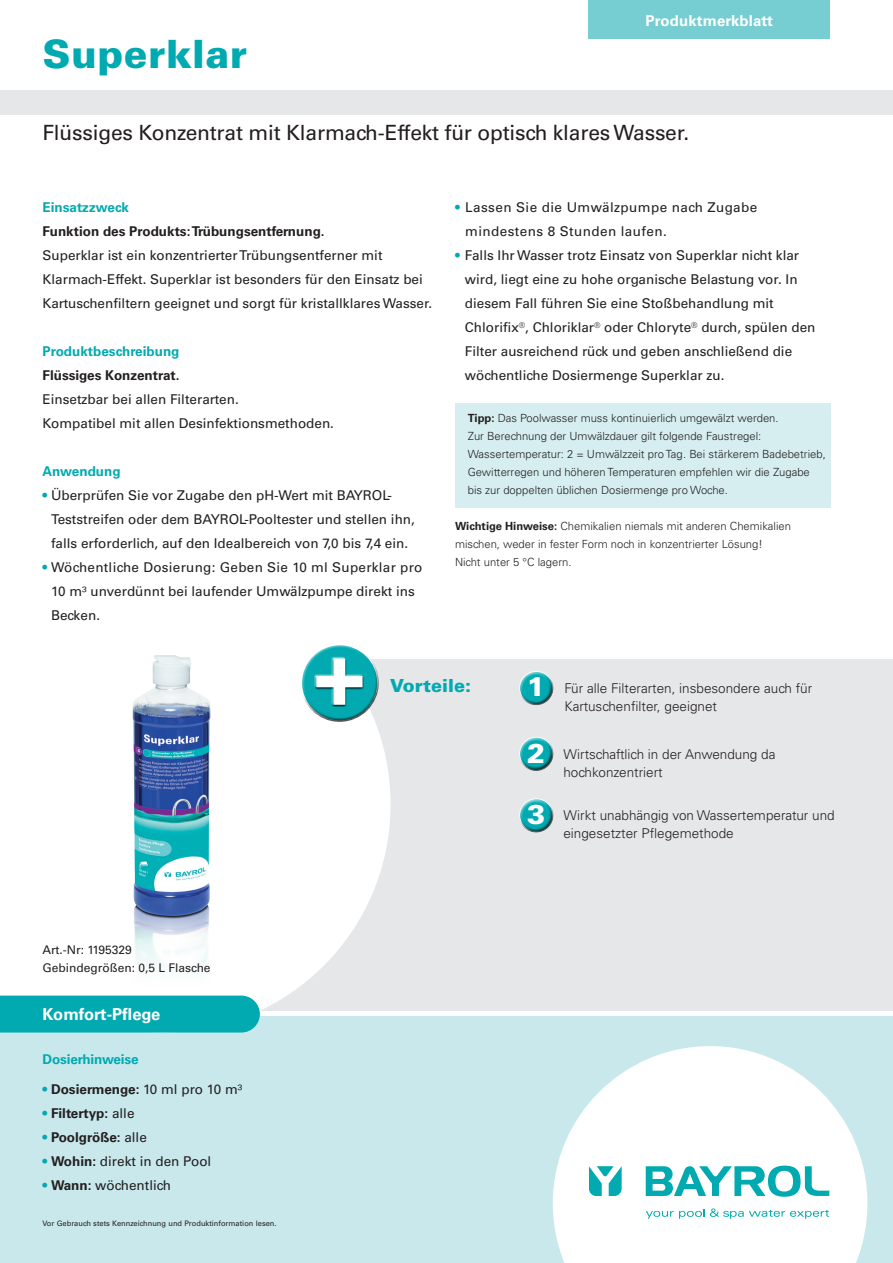
<style>
.page{position:relative;width:893px;height:1263px;background:#fff}
.page>*{position:absolute;margin:0;border:0;box-sizing:border-box;transform-origin:0 0}
.t1{font:700 86.7px "Univers LT Std";color:#fff}
.ProductName{font:900 39px "Univers LT Std";letter-spacing:.01em;color:#00aab0}
.Advantages_Text{font:900 27px "Univers LT Std";color:#fff}
.Headline{font:21px "Univers LT Std";letter-spacing:-.01em;color:#231f20}
.t2{font:900 18px "Univers LT Std";color:#00aab0}
.Category{font:700 16.5px "Univers LT Std";color:#fff}
.t3{font:700 15px "Univers LT Std";letter-spacing:.01em;color:#fff}
.Text{font:13.5px/24px "Univers LT Std";color:#231f20}
.Advantages_Text-2{font:300 13.5px/18px "Univers LT Std";color:#231f20}
.Text-2{font:700 13.5px "Univers LT Std";color:#231f20}
.Text-3{font:13.5px/24px "Univers LT Std";letter-spacing:.03em;color:#231f20}
.Subhead{font:700 13.5px "Univers LT Std";color:#00aab0}
.Article_Numbers_and{font:12px "Univers LT Std";color:#231f20}
.Text-4{font:300 11.25px/18px "Univers LT Std";color:#231f20}
.t4{font:7.5px "Univers LT Std";color:#231f20}
.s1{color:#00aab0}
.s2{font-weight:700}
.s3{font-weight:400;color:#00aab0}
.s4{font-weight:400}
</style>
<div class="page">
<div style="left:455px;top:403px;width:375px;height:104px;background:#d6eeef"></div>
<div style="left:0;top:1016px;width:893px;height:247px;background:#c8e8eb"></div>
<div style="left:163px;top:660px;width:730px;height:351px;background:#e6e7e9"></div>
<div style="left:0;top:91px;width:893px;height:24px;background:#e6e7e9"></div>
<svg style="left:553px;top:1046px;width:314px;height:217px;fill:#fff"></svg>
<svg style="left:243px;top:659px;width:148px;height:351px;fill:#fff"></svg>
<img style="left:132px;top:655px;width:111px;height:340px">
<div style="left:588px;top:0;width:242px;height:38px;background:#76cdd2"></div>
<div style="left:297px;top:639px;width:79px;height:63px;background:#fff;opacity:.75"></div>
<div style="left:301px;top:656px;width:79px;height:67px;background:#231f20;opacity:.75"></div>
<div style="left:315px;top:657px;width:49px;height:49px;background:#fff;opacity:.75"></div>
<div style="left:315px;top:658px;width:50px;height:49px;background:#231f20;opacity:.75"></div>
<div style="left:517px;top:668px;width:37px;height:30px;background:#fff;opacity:.75"></div>
<div style="left:518px;top:676px;width:40px;height:29px;background:#231f20;opacity:.75"></div>
<div style="left:517px;top:733px;width:37px;height:31px;background:#fff;opacity:.75"></div>
<div style="left:518px;top:742px;width:40px;height:29px;background:#231f20;opacity:.75"></div>
<div style="left:517px;top:795px;width:37px;height:30px;background:#fff;opacity:.75"></div>
<div style="left:518px;top:803px;width:40px;height:29px;background:#231f20;opacity:.75"></div>
<svg style="left:646px;top:1165px;width:183px;height:32px;background:#86d6d9"></svg>
<svg style="left:646px;top:1208px;width:183px;height:11px;background:#ceeeef"></svg>
<svg style="left:589px;top:1166px;width:33px;height:30px"></svg>
<div style="left:0;top:995px;width:260px;height:37px;background:#00aab0"></div>
<p class="ProductName" style="left:43px;top:30px;width:206px">Superklar</p>
<p class="t3" style="left:645px;top:12px;width:129px">Produktmerkblatt</p>
<p class="Headline" style="left:43px;top:120px;width:648px">Flüssiges Konzentrat mit Klarmach-Effekt für optisch klares Wasser.</p>
<p class="Subhead" style="left:43px;top:200px;width:88px">Einsatzzweck</p>
<p class="Text-2" style="left:43px;top:224px;width:284px">Funktion des Produkts: Trübungsentfernung.</p>
<p class="Text" style="left:43px;top:244px;width:391px">Superklar ist ein konzentrierter Trübungsentferner mit<br>Klarmach-Effekt. Superklar ist besonders für den Einsatz bei<br>Kartuschenfiltern geeignet und sorgt für kristallklares Wasser.</p>
<p class="Subhead" style="left:43px;top:344px;width:138px">Produktbeschreibung</p>
<p class="Text-2" style="left:43px;top:368px;width:139px">Flüssiges Konzentrat.</p>
<p class="Text" style="left:43px;top:388px;width:198px">Einsetzbar bei allen Filterarten.</p>
<p class="Text" style="left:43px;top:412px;width:293px">Kompatibel mit allen Desinfektionsmethoden.</p>
<p class="Subhead" style="left:43px;top:464px;width:80px">Anwendung</p>
<p class="Text" style="left:51px;top:484px;width:365px;text-indent:-8px"><span class="s1">•</span> Überprüfen Sie vor Zugabe den pH-Wert mit BAYROL-<br>Teststreifen oder dem BAYROL-Pooltester und stellen ihn, falls erforderlich, auf den Idealbereich von 7,0 bis 7,4 ein.</p>
<p class="Text" style="left:51px;top:556px;width:373px;text-indent:-8px"><span class="s1">•</span> Wöchentliche Dosierung: Geben Sie 10 ml Superklar pro<br>10 m³ unverdünnt bei laufender Umwälzpumpe direkt ins<br>Becken.</p>
<p class="Text-3" style="left:465px;top:196px;width:294px;text-indent:-10px"><span class="s1">•</span> Lassen Sie die Umwälzpumpe nach Zugabe mindestens 8 Stunden laufen.</p>
<p class="Text" style="left:465px;top:244px;width:352px;text-indent:-10px"><span class="s1">•</span> Falls Ihr Wasser trotz Einsatz von Superklar nicht klar wird, liegt eine zu hohe organische Belastung vor. In diesem Fall führen Sie eine Stoßbehandlung mit Chlorifix<sup>®</sup>, Chloriklar<sup>®</sup> oder Chloryte<sup>®</sup> durch, spülen den Filter ausreichend rück und geben anschließend die wöchentliche Dosiermenge Superklar zu.</p>
<p class="Text-4" style="left:468px;top:409px;width:360px"><span class="s2">Tipp:</span> Das Poolwasser muss kontinuierlich umgewälzt werden.<br>Zur Berechnung der Umwälzdauer gilt folgende Faustregel:<br>Wassertemperatur: 2 = Umwälzzeit pro Tag. Bei stärkerem Badebetrieb, Gewitterregen und höheren Temperaturen empfehlen wir die Zugabe bis zur doppelten üblichen Dosiermenge pro Woche.</p>
<p class="Text-4" style="left:455px;top:517px;width:338px"><span class="s2">Wichtige Hinweise:</span> Chemikalien niemals mit anderen Chemikalien mischen, weder in fester Form noch in konzentrierter Lösung!</p>
<p class="Text-4" style="left:455px;top:553px;width:118px">Nicht unter 5 °C lagern.</p>
<h1 class="t1" style="left:314px;top:623px;width:52px">+</h1>
<p class="t2" style="left:390px;top:675px;width:82px">Vorteile:</p>
<p class="Article_Numbers_and" style="left:43px;top:942px;width:91px">Art.-Nr: 1195329</p>
<p class="Article_Numbers_and" style="left:43px;top:960px;width:170px">Gebindegrößen: 0,5 L Flasche</p>
<p class="Category" style="left:43px;top:1004px;width:119px">Komfort-Pflege</p>
<p class="Subhead" style="left:43px;top:1052px;width:98px">Dosierhinweise</p>
<p class="Text-2" style="left:43px;top:1082px;width:201px"><span class="s3">•</span> Dosiermenge: <span class="s4">10 ml pro 10 m³</span></p>
<p class="Text-2" style="left:43px;top:1106px;width:93px"><span class="s3">•</span> Filtertyp: <span class="s4">alle</span></p>
<p class="Text-2" style="left:43px;top:1130px;width:106px"><span class="s3">•</span> Poolgröße: <span class="s4">alle</span></p>
<p class="Text" style="left:43px;top:1150px;width:170px"><span class="s1">•</span> <span class="s2">Wohin:</span> direkt in den Pool</p>
<p class="Text" style="left:43px;top:1174px;width:130px"><span class="s1">•</span> <span class="s2">Wann:</span> wöchentlich</p>
<p class="t4" style="left:43px;top:1219px;width:236px">Vor Gebrauch stets Kennzeichnung und Produktinformation lesen.</p>
<p class="Advantages_Text" style="left:527px;top:670px;width:20px">1</p>
<p class="Advantages_Text-2" style="left:564px;top:679px;width:249px">Für alle Filterarten, insbesondere auch für<br>Kartuschenfilter, geeignet</p>
<p class="Advantages_Text" style="left:527px;top:736px;width:20px">2</p>
<p class="Advantages_Text-2" style="left:563px;top:745px;width:213px">Wirtschaftlich in der Anwendung da hochkonzentriert</p>
<p class="Advantages_Text" style="left:527px;top:798px;width:20px">3</p>
<p class="Advantages_Text-2" style="left:563px;top:806px;width:273px">Wirkt unabhängig von Wassertemperatur und eingesetzter Pflegemethode</p>
</div>
